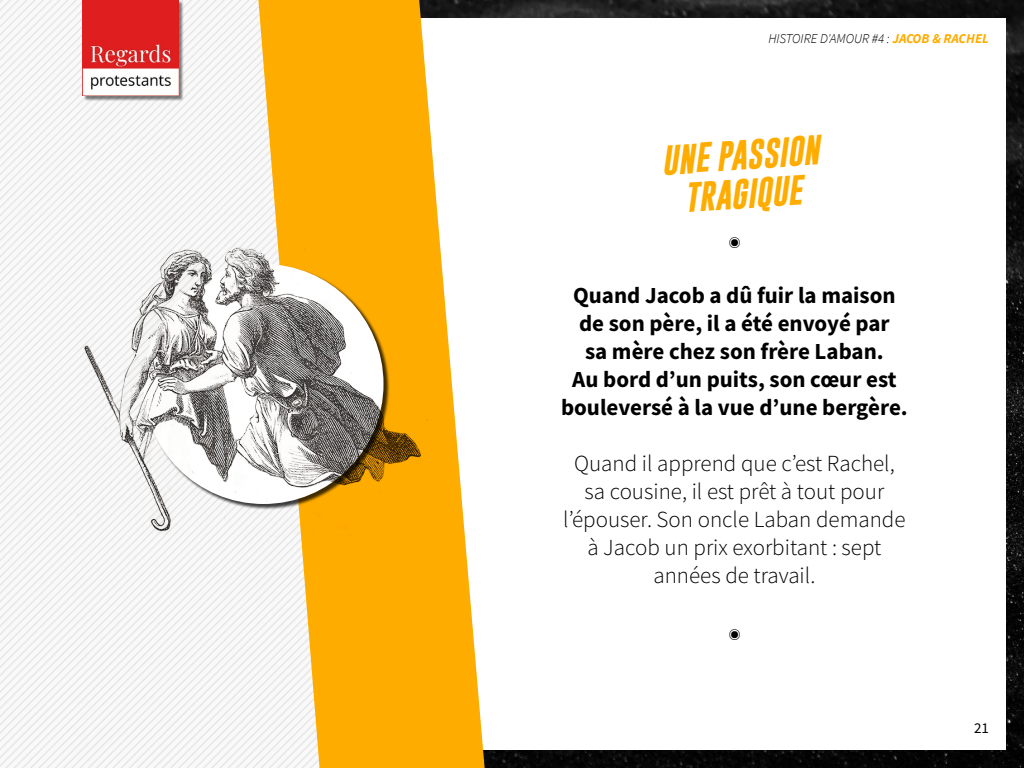
<style>
.page{position:relative;width:1024px;height:768px;background:#fff}
.page>*{position:absolute;margin:0;border:0;box-sizing:border-box;transform-origin:0 0}
.t1{font:italic 700 30px/39px "Gobold";color:#ffac00;text-align:center}
.t2{font:300 23px/28px "Source Sans Pro";color:#000;text-align:center}
.t3{font:700 23px/28px "Source Sans Pro";color:#000;text-align:center}
.t4{font:15px "Source Sans Pro";color:#000}
.t5{font:italic 300 13.5px "Source Sans Pro";color:#000}
.t6{font:italic 300 12.5px "Source Sans Pro";color:#000}
.s1{font-weight:700;color:#ffac00}
</style>
<div class="page">
<img style="left:485px;top:0;width:539px;height:768px">
<div style="left:18px;top:18px;width:988px;height:732px;background:#fff"></div>
<svg style="left:320px;top:0;width:165px;height:768px;fill:#ffac00"></svg>
<img style="left:0;top:0;width:320px;height:768px">
<img style="left:73px;top:242px;width:356px;height:295px">
<div style="left:84px;top:1px;width:100px;height:100px;background:#000;opacity:.5"></div>
<img style="left:83px;top:0;width:96px;height:96px">
<p class="t5" style="left:768px;top:30px;width:222px">HISTOIRE D'AMOUR #4 : <span class="s1">JACOB &amp; RACHEL</span></p>
<h1 class="t1" style="left:660px;top:141px;width:159px;rotate:-4deg">UNE PASSION<br>TRAGIQUE</h1>
<p class="t6" style="left:729px;top:235px;width:13px">◉</p>
<p class="t3" style="left:561px;top:281px;width:348px">Quand Jacob a dû fuir la maison de son père, il a été envoyé par<br>sa mère chez son frère Laban.<br>Au bord d’un puits, son cœur est bouleversé à la vue d’une bergère.</p>
<p class="t2" style="left:563px;top:449px;width:344px">Quand il apprend que c’est Rachel, sa cousine, il est prêt à tout pour l’épouser. Son oncle Laban demande à Jacob un prix exorbitant : sept années de travail.</p>
<p class="t6" style="left:729px;top:627px;width:13px">◉</p>
<p class="t4" style="left:974px;top:718px;width:16px">21</p>
</div>
